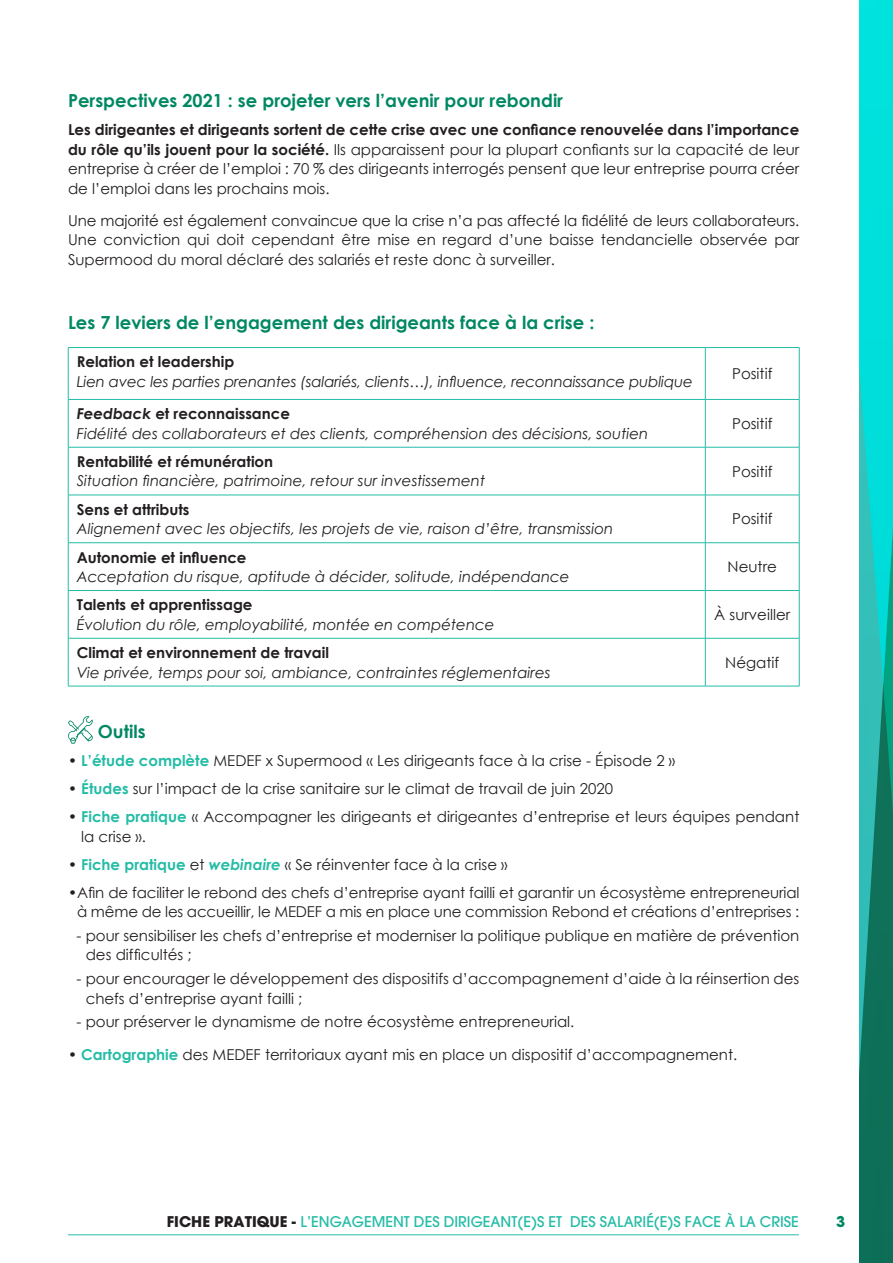
<style>
.page{position:relative;width:893px;height:1263px;background:#fff}
.page>*{position:absolute;margin:0;border:0;box-sizing:border-box;transform-origin:0 0}
.t1{font:700 18px "Century Gothic";color:#008863}
.t2{font:15px/19.5px "Century Gothic";color:#231f20}
.t3{font:italic 15px/19.5px "Century Gothic";color:#231f20}
.t4{font:700 15px "Century Gothic";color:#231f20}
.t5{font:500 14.7px "Avant Garde";color:#24bca6}
.t6{font:700 14.7px "Avant Garde";color:#008863}
.s1{font-weight:700}
.s2{font-weight:700;font-style:normal}
.s3{font-weight:700;color:#24bca6}
.s4{font-weight:700;font-style:italic;color:#24bca6}
.s5{font-weight:700;color:#231f20}
</style>
<div class="page">
<svg style="left:859px;top:0;width:34px;height:1237px;background:#0fb3a7"></svg>
<hr style="left:68px;top:1234px;width:731px;height:1px;background:#24bca6">
<hr style="left:68px;top:347px;width:637px;height:1px;background:#24bca6">
<hr style="left:68px;top:348px;width:1px;height:51px;background:#24bca6">
<hr style="left:705px;top:347px;width:94px;height:1px;background:#24bca6">
<hr style="left:705px;top:348px;width:1px;height:51px;background:#24bca6">
<hr style="left:799px;top:348px;width:1px;height:51px;background:#24bca6">
<hr style="left:68px;top:399px;width:637px;height:1px;background:#24bca6">
<hr style="left:68px;top:400px;width:1px;height:47px;background:#24bca6">
<hr style="left:705px;top:399px;width:94px;height:1px;background:#24bca6">
<hr style="left:705px;top:400px;width:1px;height:47px;background:#24bca6">
<hr style="left:799px;top:400px;width:1px;height:47px;background:#24bca6">
<hr style="left:68px;top:447px;width:637px;height:1px;background:#24bca6">
<hr style="left:68px;top:447px;width:1px;height:48px;background:#24bca6">
<hr style="left:705px;top:447px;width:94px;height:1px;background:#24bca6">
<hr style="left:705px;top:447px;width:1px;height:48px;background:#24bca6">
<hr style="left:799px;top:447px;width:1px;height:48px;background:#24bca6">
<hr style="left:68px;top:495px;width:637px;height:1px;background:#24bca6">
<hr style="left:68px;top:495px;width:1px;height:47px;background:#24bca6">
<hr style="left:705px;top:495px;width:94px;height:1px;background:#24bca6">
<hr style="left:705px;top:495px;width:1px;height:47px;background:#24bca6">
<hr style="left:799px;top:495px;width:1px;height:47px;background:#24bca6">
<hr style="left:68px;top:542px;width:637px;height:1px;background:#24bca6">
<hr style="left:68px;top:543px;width:1px;height:47px;background:#24bca6">
<hr style="left:705px;top:542px;width:94px;height:1px;background:#24bca6">
<hr style="left:705px;top:543px;width:1px;height:47px;background:#24bca6">
<hr style="left:799px;top:543px;width:1px;height:47px;background:#24bca6">
<hr style="left:68px;top:590px;width:637px;height:1px;background:#24bca6">
<hr style="left:68px;top:591px;width:1px;height:47px;background:#24bca6">
<hr style="left:705px;top:590px;width:94px;height:1px;background:#24bca6">
<hr style="left:705px;top:591px;width:1px;height:47px;background:#24bca6">
<hr style="left:799px;top:591px;width:1px;height:47px;background:#24bca6">
<hr style="left:68px;top:638px;width:637px;height:1px;background:#24bca6">
<hr style="left:68px;top:638px;width:1px;height:48px;background:#24bca6">
<hr style="left:705px;top:638px;width:94px;height:1px;background:#24bca6">
<hr style="left:705px;top:638px;width:1px;height:48px;background:#24bca6">
<hr style="left:799px;top:638px;width:1px;height:48px;background:#24bca6">
<hr style="left:68px;top:686px;width:637px;height:1px;background:#24bca6">
<hr style="left:705px;top:686px;width:94px;height:1px;background:#24bca6">
<svg style="left:68px;top:716px;width:25px;height:28px"></svg>
<p class="t1" style="left:68px;top:89px;width:496px">Perspectives 2021 : se projeter vers l’avenir pour rebondir</p>
<p class="t2" style="left:68px;top:120px;width:733px;text-align:justify"><span class="s1">Les dirigeantes et dirigeants sortent de cette crise avec une confiance renouvelée dans l’importance du rôle qu’ils jouent pour la société.</span> Ils apparaissent pour la plupart confiants sur la capacité de leur entreprise à créer de l’emploi : 70 % des dirigeants interrogés pensent que leur entreprise pourra créer de l’emploi dans les prochains mois.</p>
<p class="t2" style="left:68px;top:210px;width:733px;text-align:justify">Une majorité est également convaincue que la crise n’a pas affecté la fidélité de leurs collaborateurs.<br>Une conviction qui doit cependant être mise en regard d’une baisse tendancielle observée par Supermood du moral déclaré des salariés et reste donc à surveiller.</p>
<p class="t1" style="left:68px;top:311px;width:528px">Les 7 leviers de l’engagement des dirigeants face à la crise :</p>
<p class="t4" style="left:77px;top:352px;width:159px">Relation et leadership</p>
<p class="t3" style="left:77px;top:371px;width:618px">Lien avec les parties prenantes (salariés, clients…), influence, reconnaissance publique</p>
<p class="t2" style="left:732px;top:364px;width:42px">Positif</p>
<p class="t3" style="left:77px;top:404px;width:573px"><span class="s1">Feedback</span> <span class="s2">et reconnaissance<br></span>Fidélité des collaborateurs et des clients, compréhension des décisions, soutien</p>
<p class="t2" style="left:732px;top:414px;width:42px">Positif</p>
<p class="t4" style="left:77px;top:452px;width:198px">Rentabilité et rémunération</p>
<p class="t3" style="left:77px;top:471px;width:410px">Situation financière, patrimoine, retour sur investissement</p>
<p class="t2" style="left:732px;top:461px;width:42px">Positif</p>
<p class="t4" style="left:77px;top:500px;width:114px">Sens et attributs</p>
<p class="t3" style="left:77px;top:519px;width:538px">Alignement avec les objectifs, les projets de vie, raison d’être, transmission</p>
<p class="t4" style="left:77px;top:548px;width:171px">Autonomie et influence</p>
<p class="t3" style="left:77px;top:567px;width:494px">Acceptation du risque, aptitude à décider, solitude, indépendance</p>
<p class="t4" style="left:77px;top:595px;width:177px">Talents et apprentissage</p>
<p class="t3" style="left:77px;top:614px;width:419px">Évolution du rôle, employabilité, montée en compétence</p>
<p class="t4" style="left:77px;top:643px;width:254px">Climat et environnement de travail</p>
<p class="t3" style="left:77px;top:662px;width:475px">Vie privée, temps pour soi, ambiance, contraintes réglementaires</p>
<p class="t2" style="left:732px;top:509px;width:42px">Positif</p>
<p class="t2" style="left:728px;top:557px;width:51px">Neutre</p>
<p class="t2" style="left:714px;top:605px;width:78px">À surveiller</p>
<p class="t2" style="left:725px;top:652px;width:55px">Négatif</p>
<p class="t1" style="left:98px;top:720px;width:49px">Outils</p>
<p class="t2" style="left:68px;top:751px;width:609px"><span class="s1">•</span> <span class="s3">L’étude complète</span> MEDEF x Supermood « Les dirigeants face à la crise - Épisode 2 »</p>
<p class="t2" style="left:68px;top:779px;width:547px"><span class="s1">•</span> <span class="s3">Études</span> sur l’impact de la crise sanitaire sur le climat de travail de juin 2020</p>
<p class="t2" style="left:81px;top:807px;width:720px;text-indent:-13px"><span class="s1">•</span> <span class="s3">Fiche pratique</span> « Accompagner les dirigeants et dirigeantes d’entreprise et leurs équipes pendant la crise ».</p>
<p class="t2" style="left:68px;top:854px;width:441px"><span class="s1">•</span> <span class="s3">Fiche pratique</span> et <span class="s4">webinaire</span> « Se réinventer face à la crise »</p>
<p class="t2" style="left:68px;top:882px;width:733px;text-align:right">•Afin de faciliter le rebond des chefs d’entreprise ayant failli et garantir un écosystème entrepreneurial à même de les accueillir, le MEDEF a mis en place une commission Rebond et créations d’entreprises :</p>
<p class="t2" style="left:86px;top:925px;width:715px;text-indent:-9px">- pour sensibiliser les chefs d’entreprise et moderniser la politique publique en matière de prévention des difficultés ;</p>
<p class="t2" style="left:86px;top:969px;width:715px;text-indent:-9px">- pour encourager le développement des dispositifs d’accompagnement d’aide à la réinsertion des chefs d’entreprise ayant failli ;</p>
<p class="t2" style="left:77px;top:1012px;width:499px">- pour préserver le dynamisme de notre écosystème entrepreneurial.</p>
<p class="t2" style="left:68px;top:1044px;width:671px"><span class="s1">•</span> <span class="s3">Cartographie</span> des MEDEF territoriaux ayant mis en place un dispositif d’accompagnement.</p>
<p class="t5" style="left:167px;top:1212px;width:633px"><span class="s5">FICHE PRATIQUE -</span> L’ENGAGEMENT DES DIRIGEANT(E)S ET DES SALARIÉ(E)S FACE À LA CRISE</p>
<p class="t6" style="left:836px;top:1211px;width:11px">3</p>
</div>
